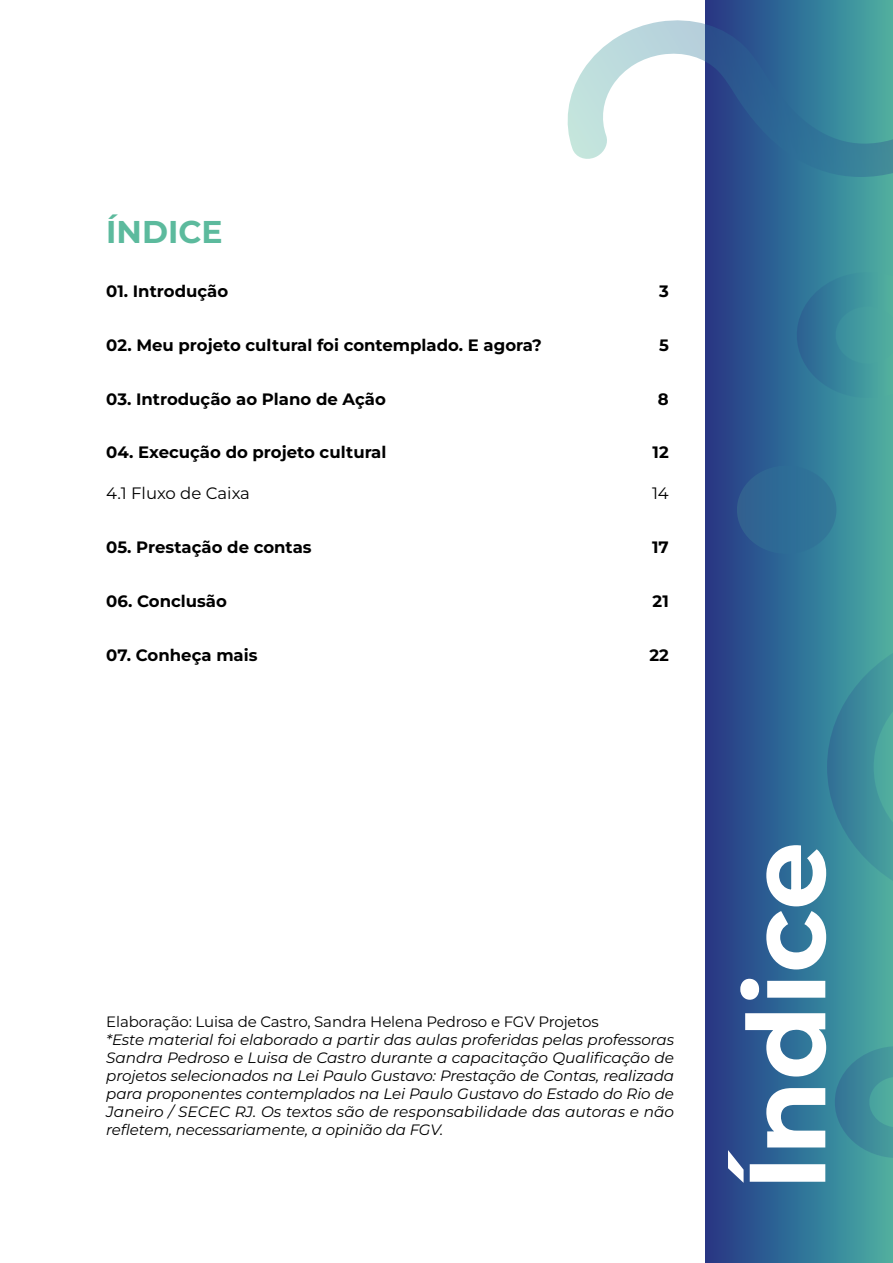
<style>
.page{position:relative;width:893px;height:1263px;background:#fff}
.page>*{position:absolute;margin:0;border:0;box-sizing:border-box;transform-origin:0 0}
.t1{font:700 108px "Montserrat";color:#fff}
.t2{font:700 31.5px "Montserrat";color:#5cba9d}
.t3{font:700 16.5px "Montserrat";color:#000}
.t4{font:16.5px "Montserrat";color:#000}
.t5{font:italic 15px/18px "Montserrat";letter-spacing:-.01em;color:#000;text-align:justify}
.t6{font:15px "Montserrat";letter-spacing:-.01em;color:#000}
</style>
<div class="page">
<div style="left:706px;top:0;width:187px;height:1263px;background:linear-gradient(to right,#213587,#48b0a5)"></div>
<svg style="left:791px;top:272px;width:102px;height:126px;background:#3a899b"></svg>
<svg style="left:829px;top:1046px;width:64px;height:112px;background:#3e8e9b"></svg>
<div style="left:737px;top:466px;width:99px;height:88px;background:#2f6c96;border-radius:50%"></div>
<svg style="left:827px;top:632px;width:66px;height:269px;background:#3f909c"></svg>
<svg style="left:567px;top:17px;width:326px;height:160px"></svg>
<h2 class="t2" style="left:106px;top:211px;width:118px">ÍNDICE</h2>
<p class="t3" style="left:106px;top:280px;width:123px">01. Introdução</p>
<p class="t3" style="left:659px;top:280px;width:11px">3</p>
<p class="t3" style="left:106px;top:334px;width:437px">02. Meu projeto cultural foi contemplado. E agora?</p>
<p class="t3" style="left:659px;top:334px;width:11px">5</p>
<p class="t3" style="left:106px;top:388px;width:281px">03. Introdução ao Plano de Ação</p>
<p class="t3" style="left:658px;top:388px;width:12px">8</p>
<p class="t3" style="left:106px;top:442px;width:282px">04. Execução do projeto cultural</p>
<p class="t3" style="left:653px;top:442px;width:18px">12</p>
<p class="t4" style="left:106px;top:482px;width:145px">4.1 Fluxo de Caixa</p>
<p class="t4" style="left:652px;top:482px;width:18px">14</p>
<p class="t3" style="left:106px;top:536px;width:207px">05. Prestação de contas</p>
<p class="t3" style="left:652px;top:536px;width:18px">17</p>
<p class="t3" style="left:106px;top:590px;width:122px">06. Conclusão</p>
<p class="t3" style="left:653px;top:590px;width:18px">21</p>
<p class="t3" style="left:106px;top:644px;width:153px">07. Conheça mais</p>
<p class="t3" style="left:649px;top:644px;width:21px">22</p>
<p class="t6" style="left:106px;top:1012px;width:494px">Elaboração: Luisa de Castro, Sandra Helena Pedroso e FGV Projetos</p>
<p class="t5" style="left:106px;top:1031px;width:569px">*Este material foi elaborado a partir das aulas proferidas pelas professoras Sandra Pedroso e Luisa de Castro durante a capacitação Qualificação de projetos selecionados na Lei Paulo Gustavo: Prestação de Contas, realizada para proponentes contemplados na Lei Paulo Gustavo do Estado do Rio de Janeiro / SECEC RJ. Os textos são de responsabilidade das autoras e não refletem, necessariamente, a opinião da FGV.</p>
<h1 class="t1" style="left:715px;top:1191px;width:350px;rotate:-90deg">Índice</h1>
</div>
